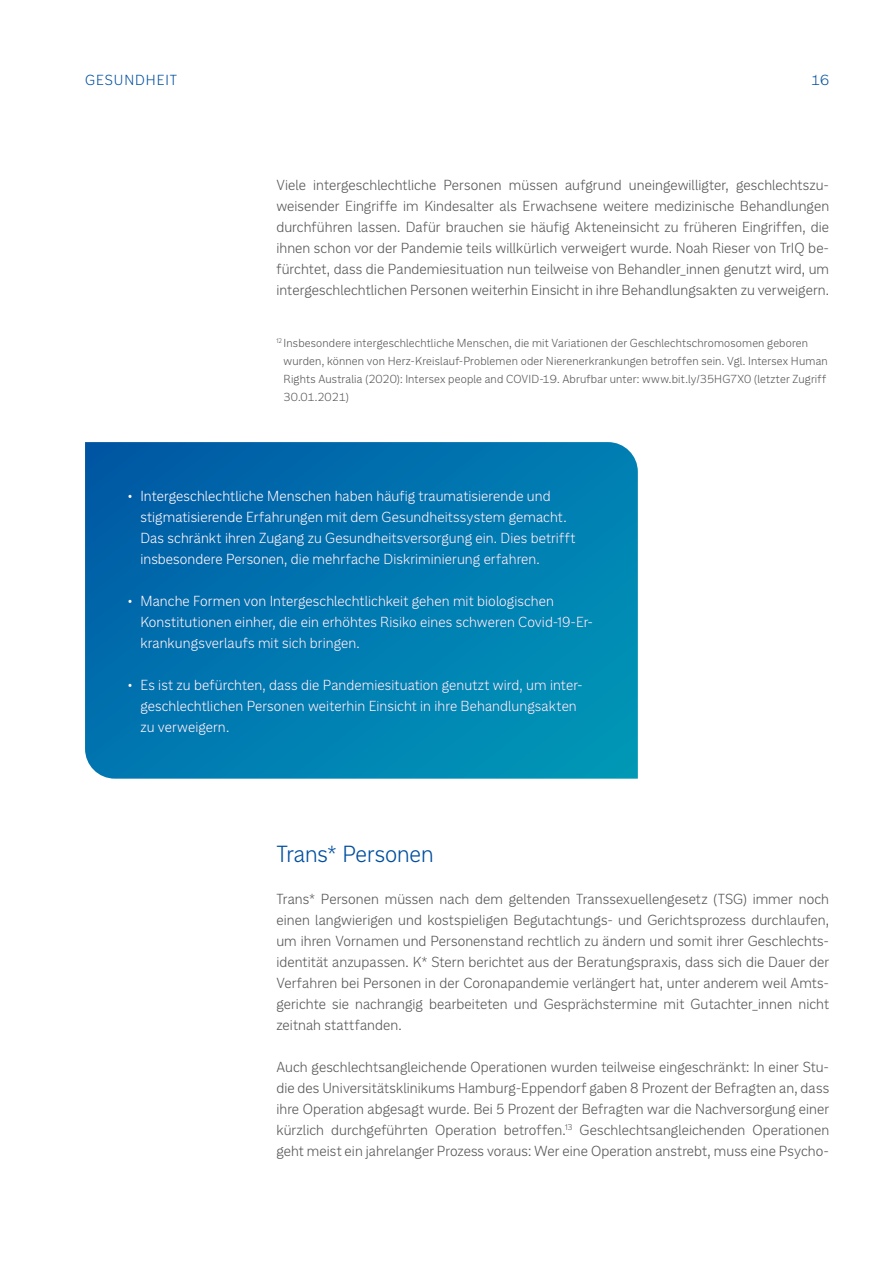
<style>
.page{position:relative;width:893px;height:1263px;background:#fff}
.page>*{position:absolute;margin:0;border:0;box-sizing:border-box;transform-origin:0 0}
.t1{font:300 24px "Americane";letter-spacing:-.005em;color:#004f9f}
.t2{font:300 15px/21px "Americane";letter-spacing:.005em;color:#575756;text-align:justify}
.t3{font:300 15px/21px "Americane";letter-spacing:.005em;color:#fff}
.t4{font:300 15px "Americane";letter-spacing:.065em;color:#004f9f}
.t5{font:300 12px/18px "Americane";letter-spacing:.015em;color:#575756}
</style>
<div class="page">
<svg style="left:85px;top:442px;width:553px;height:337px;background:#0179b0"></svg>
<p class="t4" style="left:85px;top:71px;width:94px">GESUNDHEIT</p>
<p class="t4" style="left:811px;top:71px;width:19px">16</p>
<p class="t2" style="left:276px;top:174px;width:554px">Viele intergeschlechtliche Personen müssen aufgrund uneingewilligter, geschlechtszu&shy;weisender Eingriffe im Kindesalter als Erwachsene weitere medizinische Behandlungen durchführen lassen. Dafür brauchen sie häufig Akteneinsicht zu früheren Eingriffen, die ihnen schon vor der Pandemie teils willkürlich verweigert wurde. Noah Rieser von TrIQ be&shy;fürchtet, dass die Pandemiesituation nun teilweise von Behandler_innen genutzt wird, um intergeschlechtlichen Personen weiterhin Einsicht in ihre Behandlungsakten zu verweigern.</p>
<p class="t5" style="left:284px;top:334px;width:546px;text-indent:-7px"><sup>12</sup> Insbesondere intergeschlechtliche Menschen, die mit Variationen der Geschlechtschromosomen geboren wurden, können von Herz-Kreislauf-Problemen oder Nierenerkrankungen betroffen sein. Vgl. Intersex Human Rights Australia (2020): Intersex people and COVID-19. Abrufbar unter: www.bit.ly/35HG7X0 (letzter Zugriff 30.01.2021)</p>
<p class="t3" style="left:140px;top:485px;width:437px;text-indent:-13px">• Intergeschlechtliche Menschen haben häufig traumatisierende und stigmatisierende Erfahrungen mit dem Gesundheitssystem gemacht.<br>Das schränkt ihren Zugang zu Gesundheitsversorgung ein. Dies betrifft insbesondere Personen, die mehrfache Diskriminierung erfahren.</p>
<p class="t3" style="left:128px;top:590px;width:428px">• Manche Formen von Intergeschlechtlichkeit gehen mit biologischen</p>
<p class="t3" style="left:140px;top:632px;width:221px">krankungsverlaufs mit sich bringen.</p>
<p class="t3" style="left:140px;top:611px;width:454px">Konstitutionen einher, die ein erhöhtes Risiko eines schweren Covid-19-Er-</p>
<p class="t3" style="left:128px;top:674px;width:457px">• Es ist zu befürchten, dass die Pandemiesituation genutzt wird, um inter-</p>
<p class="t3" style="left:140px;top:695px;width:438px">geschlechtlichen Personen weiterhin Einsicht in ihre Behandlungsakten zu verweigern.</p>
<h3 class="t1" style="left:276px;top:840px;width:159px">Trans* Personen</h3>
<p class="t2" style="left:276px;top:888px;width:554px">Trans* Personen müssen nach dem geltenden Transsexuellengesetz (TSG) immer noch einen langwierigen und kostspieligen Begutachtungs- und Gerichtsprozess durchlaufen,</p>
<p class="t2" style="left:276px;top:951px;width:554px">identität anzupassen. K* Stern berichtet aus der Beratungspraxis, dass sich die Dauer der</p>
<p class="t2" style="left:276px;top:993px;width:554px">gerichte sie nachrangig bearbeiteten und Gesprächstermine mit Gutachter_innen nicht zeitnah stattfanden.</p>
<p class="t2" style="left:276px;top:930px;width:554px">um ihren Vornamen und Personenstand rechtlich zu ändern und somit ihrer Geschlechts-</p>
<p class="t2" style="left:276px;top:972px;width:554px">Verfahren bei Personen in der Coronapandemie verlängert hat, unter anderem weil Amts-</p>
<p class="t2" style="left:276px;top:1056px;width:554px">Auch geschlechtsangleichende Operationen wurden teilweise eingeschränkt: In einer Stu-</p>
<p class="t2" style="left:276px;top:1077px;width:554px">die des Universitätsklinikums Hamburg-Eppendorf gaben 8 Prozent der Befragten an, dass ihre Operation abgesagt wurde. Bei 5 Prozent der Befragten war die Nachversorgung einer kürzlich durchgeführten Operation betroffen.<sup>13</sup> Geschlechtsangleichenden Operationen</p>
<p class="t2" style="left:276px;top:1140px;width:554px">geht meist ein jahrelanger Prozess voraus: Wer eine Operation anstrebt, muss eine Psycho-</p>
</div>
